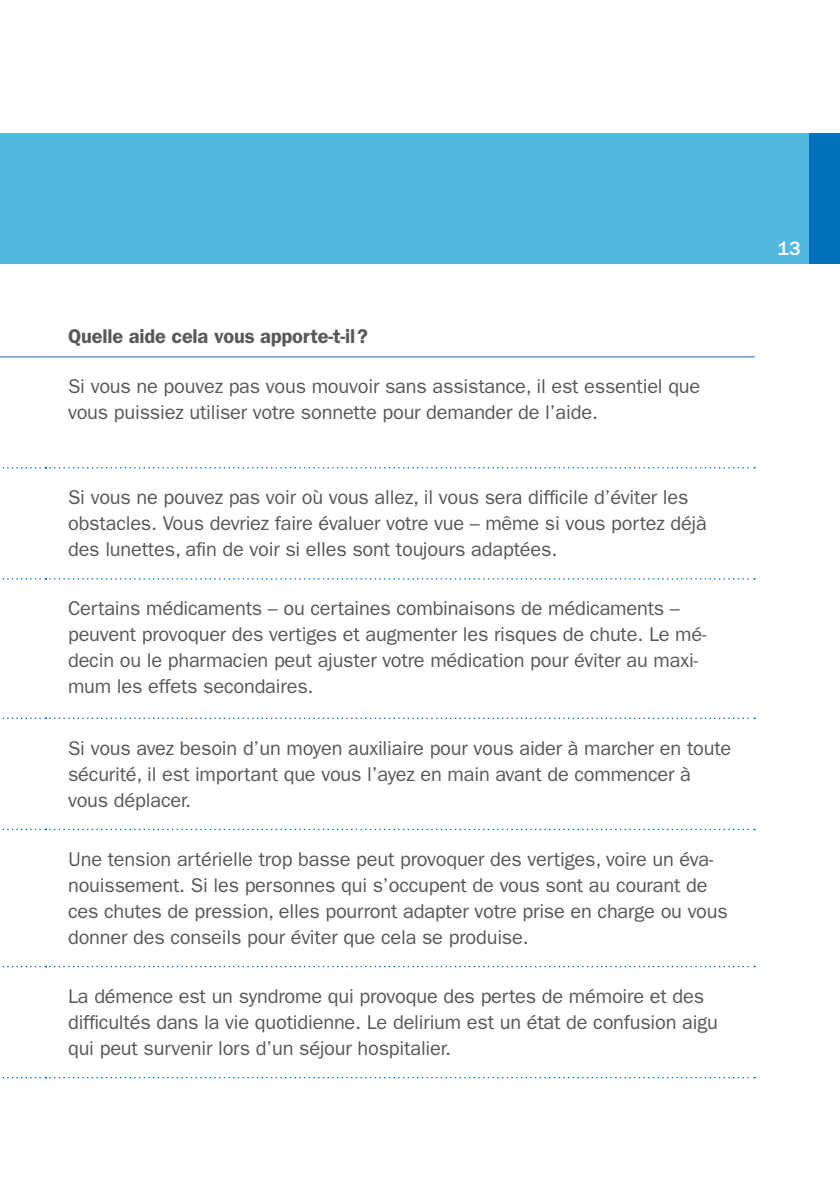
<style>
.page{position:relative;width:840px;height:1191px;background:#fff}
.page>*{position:absolute;margin:0;border:0;box-sizing:border-box;transform-origin:0 0}
.t1{font:20px/26px "ITC Franklin Gothic Std";letter-spacing:-.01em;color:#57585a}
.t2{font:600 20px "ITC Franklin Gothic Std";letter-spacing:-.01em;color:#57585a}
.t3{font:500 20px "ITC Franklin Gothic Std";color:#fff}
</style>
<div class="page">
<div style="left:754px;top:134px;width:85px;height:130px;background:#0072bc"></div>
<div style="left:0;top:134px;width:808px;height:130px;background:#54b7df"></div>
<hr style="left:0;top:356px;width:45px;height:1px;background:#0072bc">
<hr style="left:45px;top:356px;width:709px;height:1px;background:#0072bc">
<svg style="left:2px;top:467px;width:752px;height:1px"></svg>
<svg style="left:2px;top:578px;width:752px;height:1px"></svg>
<svg style="left:2px;top:717px;width:752px;height:2px"></svg>
<svg style="left:2px;top:828px;width:752px;height:2px"></svg>
<svg style="left:2px;top:965px;width:752px;height:2px"></svg>
<svg style="left:2px;top:1077px;width:752px;height:1px"></svg>
<p class="t2" style="left:68px;top:324px;width:301px">Quelle aide cela vous apporte-t-il?</p>
<p class="t1" style="left:68px;top:373px;width:633px">Si vous ne pouvez pas vous mouvoir sans assistance, il est essentiel que vous puissiez utiliser votre sonnette pour demander de l’aide.</p>
<p class="t1" style="left:68px;top:484px;width:639px">Si vous ne pouvez pas voir où vous allez, il vous sera difficile d’éviter les obstacles. Vous devriez faire évaluer votre vue – même si vous portez déjà des lunettes, afin de voir si elles sont toujours adaptées.</p>
<p class="t1" style="left:68px;top:595px;width:639px">Certains médicaments – ou certaines combinaisons de médicaments – peuvent provoquer des vertiges et augmenter les risques de chute. Le mé&shy;decin ou le pharmacien peut ajuster votre médication pour éviter au maxi&shy;mum les effets secondaires.</p>
<p class="t1" style="left:68px;top:735px;width:664px">Si vous avez besoin d’un moyen auxiliaire pour vous aider à marcher en toute sécurité, il est important que vous l’ayez en main avant de commencer à vous déplacer.</p>
<p class="t1" style="left:68px;top:846px;width:661px">Une tension artérielle trop basse peut provoquer des vertiges, voire un éva&shy;nouissement. Si les personnes qui s’occupent de vous sont au courant de ces chutes de pression, elles pourront adapter votre prise en charge ou vous donner des conseils pour éviter que cela se produise.</p>
<p class="t1" style="left:68px;top:983px;width:651px">La démence est un syndrome qui provoque des pertes de mémoire et des difficultés dans la vie quotidienne. Le delirium est un état de confusion aigu qui peut survenir lors d’un séjour hospitalier.</p>
<p class="t3" style="left:777px;top:237px;width:25px">13</p>
</div>
